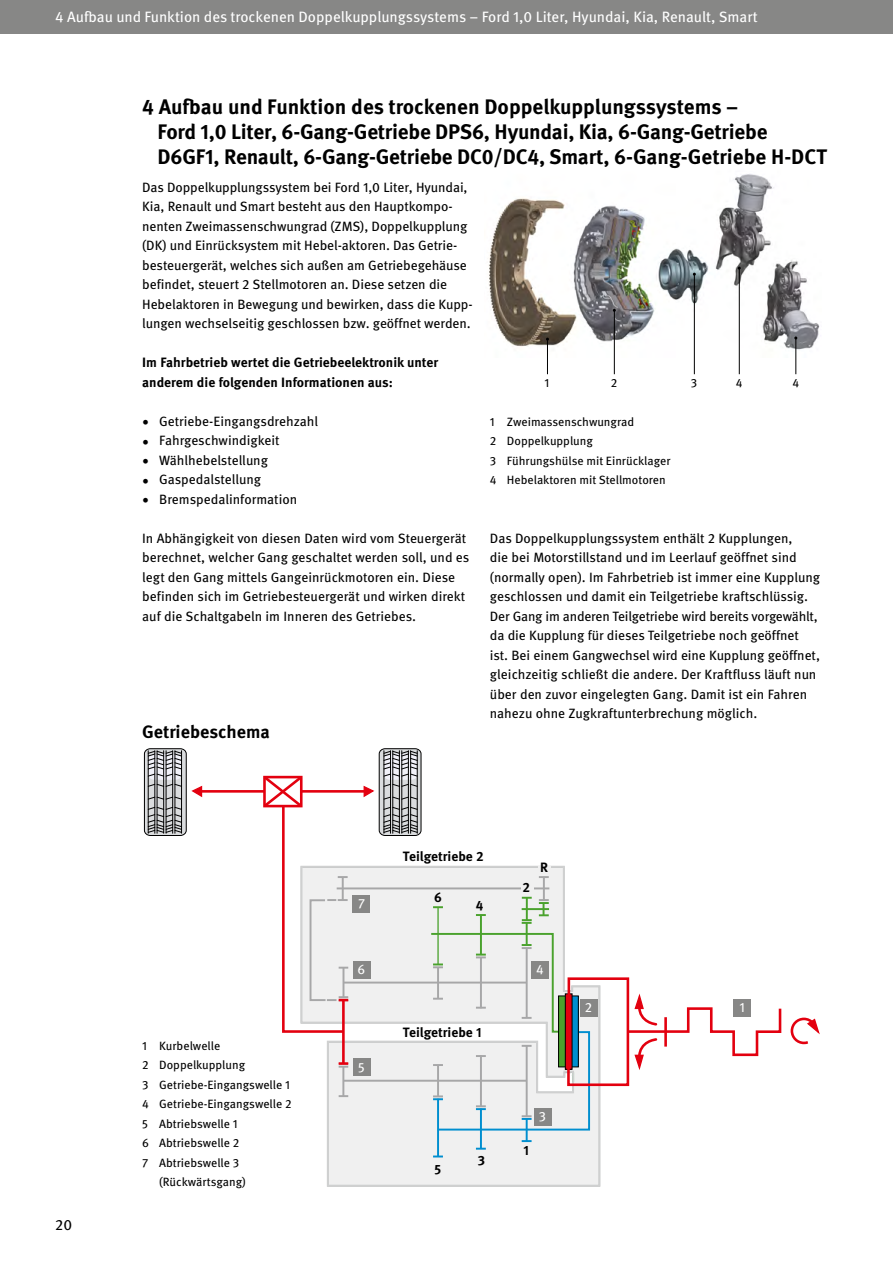
<style>
.page{position:relative;width:893px;height:1263px;background:#fff}
.page>*{position:absolute;margin:0;border:0;box-sizing:border-box;transform-origin:0 0}
.t1{font:700 21px/25.2px "Meta OT";letter-spacing:-.01em;color:#000}
.t2{font:700 18px "Meta OT";color:#000}
.t3{font:15px "Meta OT";color:#fff}
.t4{font:15px "Meta OT";color:#000}
.t5{font:13.5px/19.5px "Meta OT";letter-spacing:-.005em;color:#000}
.t6{font:700 13.5px/19.5px "Meta OT";color:#000}
.t7{font:13.5px "Meta OT";color:#fff}
.t8{font:12px/19.5px "Meta OT";color:#000}
</style>
<div class="page">
<div style="left:0;top:0;width:893px;height:34px;background:#878786"></div>
<img style="left:489px;top:174px;width:331px;height:194px">
<hr style="left:547px;top:339px;width:1px;height:35px;background:#000">
<hr style="left:614px;top:310px;width:1px;height:64px;background:#000">
<hr style="left:694px;top:274px;width:1px;height:100px;background:#000">
<svg style="left:327px;top:1078px;width:274px;height:109px"></svg>
<svg style="left:327px;top:865px;width:238px;height:213px"></svg>
<svg style="left:339px;top:1095px;width:9px;height:2px"></svg>
<hr style="left:343px;top:981px;width:184px;height:2px;background:#a7a7a8">
<hr style="left:342px;top:1066px;width:2px;height:30px;background:#a7a7a8">
<hr style="left:343px;top:1080px;width:183px;height:2px;background:#a7a7a8">
<hr style="left:526px;top:1119px;width:2px;height:22px;background:#008ecf">
<svg style="left:522px;top:1140px;width:10px;height:2px"></svg>
<hr style="left:480px;top:1109px;width:2px;height:39px;background:#008ecf">
<svg style="left:476px;top:1148px;width:10px;height:2px"></svg>
<hr style="left:437px;top:1099px;width:2px;height:57px;background:#008ecf">
<svg style="left:433px;top:1155px;width:10px;height:2px"></svg>
<hr style="left:526px;top:923px;width:2px;height:22px;background:#4aa22d">
<svg style="left:522px;top:919px;width:10px;height:5px"></svg>
<hr style="left:526px;top:898px;width:2px;height:22px;background:#4aa22d">
<svg style="left:522px;top:897px;width:10px;height:2px"></svg>
<hr style="left:480px;top:915px;width:2px;height:40px;background:#4aa22d">
<svg style="left:476px;top:914px;width:10px;height:2px"></svg>
<hr style="left:437px;top:907px;width:2px;height:58px;background:#4aa22d">
<svg style="left:433px;top:906px;width:10px;height:2px"></svg>
<svg style="left:790px;top:1017px;width:30px;height:28px"></svg>
<hr style="left:522px;top:908px;width:27px;height:2px;background:#4aa22d">
<svg style="left:539px;top:899px;width:10px;height:17px"></svg>
<hr style="left:543px;top:877px;width:2px;height:23px;background:#a7a7a8">
<svg style="left:539px;top:876px;width:10px;height:2px"></svg>
<hr style="left:337px;top:887px;width:212px;height:2px;background:#a7a7a8">
<hr style="left:342px;top:1000px;width:3px;height:63px;background:#e3000f">
<svg style="left:339px;top:1062px;width:9px;height:6px"></svg>
<svg style="left:379px;top:749px;width:42px;height:86px"></svg>
<div style="left:379px;top:748px;width:42px;height:88px;border:1px solid #000;border-radius:6px"></div>
<svg style="left:384px;top:754px;width:33px;height:26px"></svg>
<hr style="left:383px;top:751px;width:1px;height:82px;background:#000">
<hr style="left:390px;top:751px;width:1px;height:82px;background:#000">
<hr style="left:399px;top:751px;width:1px;height:82px;background:#000">
<hr style="left:392px;top:751px;width:1px;height:82px;background:#000">
<hr style="left:417px;top:751px;width:1px;height:82px;background:#000">
<hr style="left:410px;top:751px;width:1px;height:82px;background:#000">
<hr style="left:401px;top:751px;width:1px;height:82px;background:#000">
<hr style="left:408px;top:751px;width:1px;height:82px;background:#000">
<svg style="left:383px;top:806px;width:35px;height:27px"></svg>
<svg style="left:383px;top:796px;width:35px;height:4px"></svg>
<svg style="left:383px;top:783px;width:35px;height:4px"></svg>
<svg style="left:383px;top:750px;width:35px;height:27px"></svg>
<svg style="left:144px;top:749px;width:42px;height:86px"></svg>
<div style="left:144px;top:748px;width:43px;height:88px;border:1px solid #000;border-radius:6px"></div>
<svg style="left:148px;top:754px;width:34px;height:26px"></svg>
<hr style="left:181px;top:751px;width:1px;height:82px;background:#000">
<hr style="left:174px;top:751px;width:1px;height:82px;background:#000">
<hr style="left:166px;top:751px;width:1px;height:82px;background:#000">
<hr style="left:172px;top:751px;width:1px;height:82px;background:#000">
<hr style="left:148px;top:751px;width:1px;height:82px;background:#000">
<hr style="left:154px;top:751px;width:1px;height:82px;background:#000">
<hr style="left:163px;top:751px;width:1px;height:82px;background:#000">
<hr style="left:157px;top:751px;width:1px;height:82px;background:#000">
<svg style="left:147px;top:806px;width:36px;height:27px"></svg>
<svg style="left:147px;top:796px;width:36px;height:4px"></svg>
<svg style="left:147px;top:783px;width:36px;height:4px"></svg>
<svg style="left:147px;top:750px;width:36px;height:27px"></svg>
<hr style="left:301px;top:790px;width:66px;height:3px;background:#e3000f">
<svg style="left:362px;top:785px;width:13px;height:13px"></svg>
<hr style="left:199px;top:790px;width:65px;height:3px;background:#e3000f">
<svg style="left:191px;top:786px;width:12px;height:11px"></svg>
<svg style="left:261px;top:775px;width:87px;height:258px"></svg>
<svg style="left:429px;top:932px;width:353px;height:199px"></svg>
<div style="left:353px;top:895px;width:17px;height:17px;background:#878786"></div>
<div style="left:532px;top:961px;width:17px;height:17px;background:#878786"></div>
<div style="left:353px;top:961px;width:17px;height:17px;background:#878786"></div>
<div style="left:580px;top:999px;width:17px;height:17px;background:#878786"></div>
<div style="left:734px;top:999px;width:17px;height:17px;background:#878786"></div>
<div style="left:353px;top:1059px;width:17px;height:17px;background:#878786"></div>
<div style="left:534px;top:1108px;width:17px;height:17px;background:#878786"></div>
<hr style="left:521px;top:886px;width:13px;height:4px;background:#f0f0f0">
<div style="left:538px;top:866px;width:12px;height:5px;background:#f0f0f0"></div>
<hr style="left:795px;top:338px;width:1px;height:36px;background:#000">
<hr style="left:739px;top:268px;width:1px;height:106px;background:#000">
<p class="t3" style="left:55px;top:8px;width:704px">4 Aufbau und Funktion des trockenen Doppelkupplungssystems – Ford 1,0 Liter, Hyundai, Kia, Renault, Smart</p>
<h1 class="t1" style="left:158px;top:94px;width:671px;text-indent:-15px">4 Aufbau und Funktion des trockenen Doppelkupplungssystems –<br>Ford 1,0 Liter, 6-Gang-Getriebe DPS6, Hyundai, Kia, 6-Gang-Getriebe<br>D6GF1, Renault, 6-Gang-Getriebe DC0/DC4, Smart, 6-Gang-Getriebe H-DCT</h1>
<p class="t5" style="left:142px;top:178px;width:332px">Das Doppelkupplungssystem bei Ford 1,0 Liter, Hyundai, Kia, Renault und Smart besteht aus den Hauptkompo&shy;nenten Zweimassenschwungrad (ZMS), Doppelkupplung (DK) und Einrücksystem mit Hebel-aktoren. Das Getrie&shy;besteuergerät, welches sich außen am Getriebegehäuse befindet, steuert 2 Stellmotoren an. Diese setzen die Hebelaktoren in Bewegung und bewirken, dass die Kupp&shy;lungen wechselseitig geschlossen bzw. geöffnet werden.</p>
<p class="t6" style="left:142px;top:353px;width:298px">Im Fahrbetrieb wertet die Getriebeelektronik unter anderem die folgenden Informationen aus:</p>
<p class="t5" style="left:142px;top:411px;width:177px">• Getriebe-Eingangsdrehzahl</p>
<p class="t5" style="left:142px;top:431px;width:139px">• Fahrgeschwindigkeit</p>
<p class="t5" style="left:142px;top:451px;width:127px">• Wählhebelstellung</p>
<p class="t5" style="left:142px;top:470px;width:121px">• Gaspedalstellung</p>
<p class="t5" style="left:142px;top:490px;width:157px">• Bremspedalinformation</p>
<p class="t5" style="left:142px;top:529px;width:329px">In Abhängigkeit von diesen Daten wird vom Steuergerät berechnet, welcher Gang geschaltet werden soll, und es legt den Gang mittels Gangeinrückmotoren ein. Diese befinden sich im Getriebesteuergerät und wirken direkt auf die Schaltgabeln im Inneren des Getriebes.</p>
<p class="t5" style="left:490px;top:529px;width:332px">Das Doppelkupplungssystem enthält 2 Kupplungen,<br>die bei Motorstillstand und im Leerlauf geöffnet sind (normally open). Im Fahrbetrieb ist immer eine Kupplung geschlossen und damit ein Teilgetriebe kraftschlüssig.<br>Der Gang im anderen Teilgetriebe wird bereits vorgewählt, da die Kupplung für dieses Teilgetriebe noch geöffnet ist. Bei einem Gangwechsel wird eine Kupplung geöffnet, gleichzeitig schließt die andere. Der Kraftfluss läuft nun über den zuvor eingelegten Gang. Damit ist ein Fahren nahezu ohne Zugkraftunterbrechung möglich.</p>
<h2 class="t2" style="left:142px;top:720px;width:129px">Getriebeschema</h2>
<p class="t8" style="left:544px;top:373px;width:6px">1</p>
<p class="t8" style="left:611px;top:373px;width:8px">2</p>
<p class="t8" style="left:691px;top:373px;width:8px">3</p>
<p class="t8" style="left:736px;top:373px;width:8px">4</p>
<p class="t8" style="left:792px;top:373px;width:8px">4</p>
<p class="t8" style="left:490px;top:412px;width:182px">1 Zweimassenschwungrad<br>2 Doppelkupplung<br>3 Führungshülse mit Einrücklager<br>4 Hebelaktoren mit Stellmotoren</p>
<p class="t7" style="left:358px;top:895px;width:8px">7</p>
<p class="t6" style="left:403px;top:846px;width:82px">Teilgetriebe 2</p>
<p class="t6" style="left:434px;top:888px;width:9px">6</p>
<p class="t6" style="left:476px;top:895px;width:9px">4</p>
<p class="t6" style="left:523px;top:877px;width:9px">2</p>
<p class="t6" style="left:540px;top:857px;width:10px">R</p>
<p class="t4" style="left:55px;top:1215px;width:18px">20</p>
<p class="t8" style="left:142px;top:1036px;width:80px">1 Kurbelwelle</p>
<p class="t8" style="left:142px;top:1056px;width:104px">2 Doppelkupplung</p>
<p class="t8" style="left:142px;top:1075px;width:149px">3 Getriebe-Eingangswelle 1</p>
<p class="t8" style="left:142px;top:1095px;width:151px">4 Getriebe-Eingangswelle 2</p>
<p class="t8" style="left:142px;top:1114px;width:97px">5 Abtriebswelle 1</p>
<p class="t8" style="left:142px;top:1134px;width:99px">6 Abtriebswelle 2</p>
<p class="t8" style="left:142px;top:1153px;width:98px">7 Abtriebswelle 3</p>
<p class="t8" style="left:159px;top:1173px;width:88px">(Rückwärtsgang)</p>
<p class="t7" style="left:358px;top:961px;width:9px">6</p>
<p class="t7" style="left:536px;top:961px;width:9px">4</p>
<p class="t7" style="left:358px;top:1059px;width:8px">5</p>
<p class="t6" style="left:403px;top:1023px;width:80px">Teilgetriebe 1</p>
<p class="t6" style="left:435px;top:1159px;width:8px">5</p>
<p class="t6" style="left:478px;top:1150px;width:9px">3</p>
<p class="t6" style="left:524px;top:1141px;width:7px">1</p>
<p class="t7" style="left:539px;top:1108px;width:9px">3</p>
<p class="t7" style="left:585px;top:999px;width:9px">2</p>
<p class="t7" style="left:739px;top:999px;width:7px">1</p>
</div>
